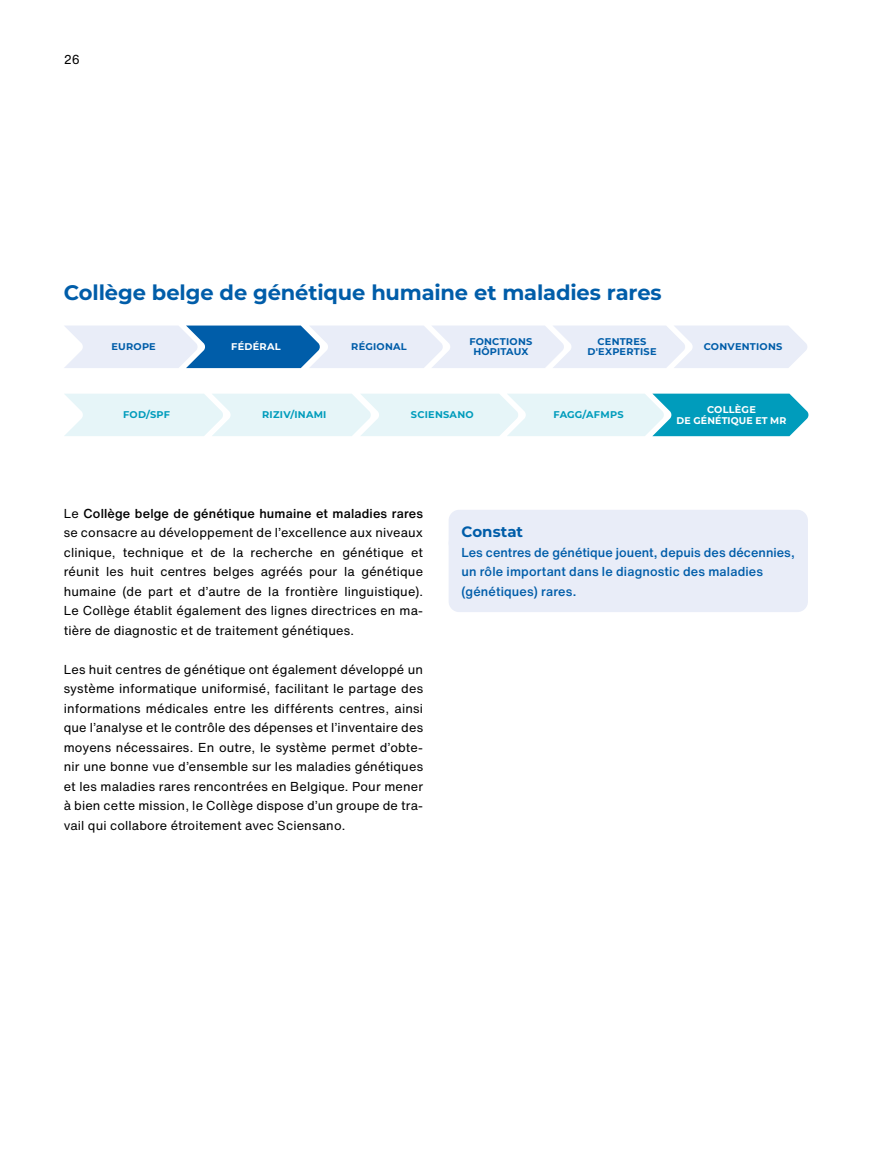
<style>
.page{position:relative;width:893px;height:1149px;background:#fff}
.page>*{position:absolute;margin:0;border:0;box-sizing:border-box;transform-origin:0 0}
.t1{font:700 21px "Montserrat";letter-spacing:-.005em;color:#005da9}
.t2{font:700 15px "Montserrat";color:#005da9}
.t3{font:12.75px/19.5px "Helvetica Now Text";letter-spacing:.015em;color:#000;text-align:justify}
.t4{font:500 12.75px/19.5px "Helvetica Now Text";letter-spacing:.01em;color:#005da9}
.t5{font:700 9.75px/10.5px "Montserrat";letter-spacing:.025em;color:#005da9;text-align:center}
.t6{font:700 9.75px "Montserrat";letter-spacing:.025em;color:#009cbc}
.t7{font:700 9.75px/10.5px "Montserrat";letter-spacing:.015em;color:#fff;text-align:center}
.s1{font-weight:500}
</style>
<div class="page">
<svg style="left:64px;top:325px;width:743px;height:43px;background:#c7d8ec"></svg>
<svg style="left:64px;top:393px;width:745px;height:43px;background:#bee5ed"></svg>
<div style="left:449px;top:509px;width:359px;height:44px;background:#e9edf8;border-radius:11px"></div>
<div style="left:449px;top:532px;width:359px;height:80px;background:#e9edf8;border-radius:11px"></div>
<p class="t3" style="left:64px;top:49px;width:18px">26</p>
<h1 class="t1" style="left:64px;top:279px;width:599px">Collège belge de génétique humaine et maladies rares</h1>
<p class="t5" style="left:112px;top:341px;width:46px">EUROPE</p>
<p class="t7" style="left:231px;top:341px;width:51px">FÉDÉRAL</p>
<p class="t5" style="left:351px;top:341px;width:57px">RÉGIONAL</p>
<p class="t5" style="left:469px;top:336px;width:65px">FONCTIONS<br>HÔPITAUX</p>
<p class="t5" style="left:587px;top:336px;width:71px">CENTRES<br>D'EXPERTISE</p>
<p class="t5" style="left:704px;top:341px;width:80px">CONVENTIONS</p>
<p class="t6" style="left:123px;top:408px;width:48px">FOD/SPF</p>
<p class="t6" style="left:262px;top:408px;width:66px">RIZIV/INAMI</p>
<p class="t6" style="left:411px;top:408px;width:64px">SCIENSANO</p>
<p class="t6" style="left:554px;top:408px;width:71px">FAGG/AFMPS</p>
<p class="t7" style="left:677px;top:404px;width:111px">COLLÈGE<br>DE GÉNÉTIQUE ET MR</p>
<p class="t3" style="left:64px;top:503px;width:361px">Le <span class="s1">Collège belge de génétique humaine et maladies rares </span>se consacre au développement de l’excellence aux niveaux clinique, technique et de la recherche en génétique et réunit les huit centres belges agréés pour la génétique humaine (de part et d’autre de la frontière linguistique).<br>Le Collège établit également des lignes directrices en ma&shy;tière de diagnostic et de traitement génétiques.</p>
<p class="t3" style="left:64px;top:658px;width:361px">Les huit centres de génétique ont également développé un système informatique uniformisé, facilitant le partage des informations médicales entre les différents centres, ainsi que l’analyse et le contrôle des dépenses et l’inventaire des moyens nécessaires. En outre, le système permet d’obte&shy;nir une bonne vue d’ensemble sur les maladies génétiques et les maladies rares rencontrées en Belgique. Pour mener à bien cette mission, le Collège dispose d’un groupe de tra&shy;vail qui collabore étroitement avec Sciensano.</p>
<p class="t2" style="left:461px;top:521px;width:63px">Constat</p>
<p class="t4" style="left:461px;top:542px;width:335px">Les centres de génétique jouent, depuis des décennies, un rôle important dans le diagnostic des maladies (génétiques) rares.</p>
</div>
